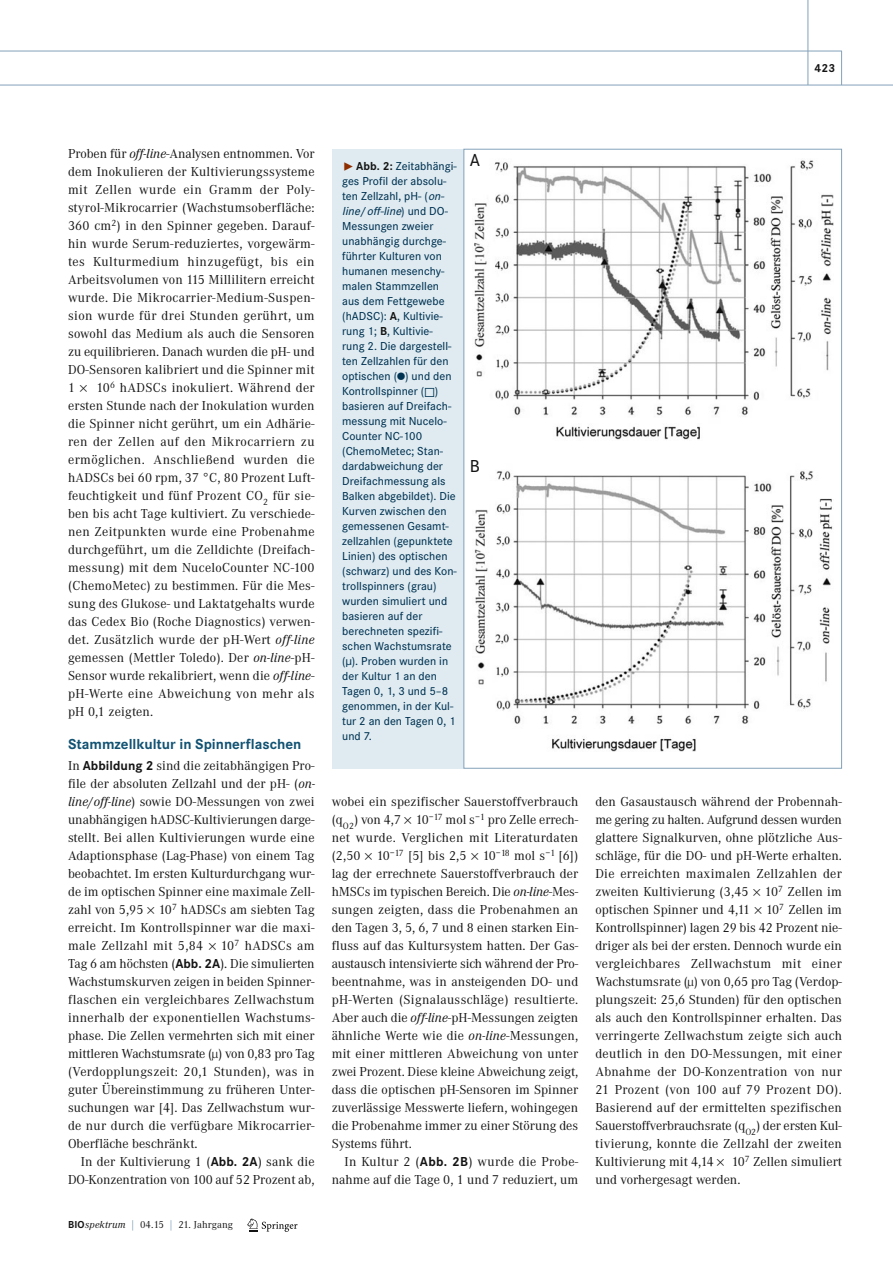
<style>
.page{position:relative;width:893px;height:1263px;background:#fff}
.page>*{position:absolute;margin:0;border:0;box-sizing:border-box;transform-origin:0 0}
.t1{font:500 18px "Corporate S";color:#131413}
.t2{font:700 15px "Corporate S";color:#115273}
.t3{font:13.5px/18px "Corporate A";letter-spacing:.005em;color:#131413;text-align:justify}
.t4{font:500 12px/15px "Corporate S";letter-spacing:.005em;color:#003252}
.t5{font:700 12px "Corporate S";color:#131413}
.t6{font:10.5px "Corporate A";letter-spacing:.015em;color:#131413}
.s1{font-style:italic}
.s2{font-family:"Corporate S";font-weight:700}
.s3{color:#658ba6}
.s4{font-family:"The Sans Expert";font-weight:400;color:#8d2d00}
.s5{font-weight:700;color:#131413}
</style>
<div class="page">
<hr style="left:0;top:85px;width:893px;height:1px;background:#84a2ba">
<hr style="left:0;top:51px;width:842px;height:1px;background:#84a2ba">
<hr style="left:841px;top:51px;width:1px;height:34px;background:#84a2ba">
<hr style="left:807px;top:0;width:1px;height:85px;background:#84a2ba">
<svg style="left:247px;top:1218px;width:51px;height:14px"></svg>
<div style="left:332px;top:149px;width:131px;height:620px;background:#dfebf1"></div>
<img style="left:474px;top:160px;width:359px;height:591px">
<p class="t5" style="left:814px;top:63px;width:22px">423</p>
<p class="t3" style="left:68px;top:146px;width:248px">Proben für <span class="s1">off-line</span>-Analysen entnommen. Vor dem Inokulieren der Kultivierungssysteme mit Zellen wurde ein Gramm der Poly - styrol-Mikrocarrier (Wachstumsoberfläche:<br>360 cm<sup>2</sup>) in den Spinner gegeben. Darauf&shy;hin wurde Serum-reduziertes, vorgewärm&shy;tes Kulturmedium hinzugefügt, bis ein Arbeitsvolumen von 115 Milli litern erreicht wurde. Die Mikrocarrier-Medium-Suspen&shy;sion wurde für drei Stunden gerührt, um sowohl das Medium als auch die Sensoren zu equilibrieren. Danach wurden die pH- und DO-Sensoren kalibriert und die Spinner mit 1</p>
<p class="t3" style="left:68px;top:380px;width:248px;text-indent:28px">10<sup>6</sup> hADSCs inokuliert. Während der ersten Stunde nach der Inokulation wurden die Spinner nicht gerührt, um ein Adhärie&shy;ren der Zellen auf den Mikrocarriern zu ermöglichen. Anschließend wurden die hADSCs bei 60 rpm, 37 °C, 80 Prozent Luft&shy;feuchtigkeit und fünf Prozent CO<sub>2</sub> für sie&shy;ben bis acht Tage kultiviert. Zu verschiede&shy;nen Zeitpunkten wurde eine Probenahme durchgeführt, um die Zelldichte (Dreifach&shy;messung) mit dem NuceloCounter NC-100 (ChemoMetec) zu bestimmen. Für die Mes&shy;sung des Glukose- und Laktatgehalts wurde das Cedex Bio (Roche Diagnostics) verwen&shy;det. Zusätzlich wurde der pH-Wert <span class="s1">off-line </span>gemessen (Mettler Toledo). Der <span class="s1">on-line</span>-pH-Sensor wurde rekalibriert, wenn die <span class="s1">off-line&shy;</span>pH-Werte eine Abweichung von mehr als pH 0,1 zeigten.</p>
<p class="t2" style="left:68px;top:738px;width:235px">Stammzellkultur in Spinnerflaschen</p>
<p class="t3" style="left:68px;top:758px;width:248px">In <span class="s2">Abbildung 2</span> sind die zeitabhängigen Pro&shy;file der absoluten Zellzahl und der pH- (<span class="s1">on&shy;line</span>/<span class="s1">off-line</span>) sowie DO-Messungen von zwei unabhängigen hADSC-Kultivierungen darge&shy;stellt. Bei allen Kultivierungen wurde eine Adaptionsphase (Lag-Phase) von einem Tag beobachtet. Im ersten Kulturdurchgang wur&shy;de im optischen Spinner eine maximale Zell&shy;zahl von 5,95 10<sup>7</sup> hADSCs am siebten Tag erreicht. Im Kontrollspinner war die maxi&shy;male Zellzahl mit 5,84</p>
<p class="t3" style="left:68px;top:938px;width:248px;text-indent:153px">10<sup>7</sup> hADSCs am Tag 6 am höchsten (<span class="s2">Abb. 2A</span>). Die simulierten Wachstumskurven zeigen in beiden Spinner&shy;flaschen ein vergleichbares Zellwachstum innerhalb der exponentiellen Wachstums&shy;phase. Die Zellen vermehrten sich mit einer mittleren Wachstumsrate (μ) von 0,83 pro Tag (Verdopplungszeit: 20,1 Stunden), was in guter Übereinstimmung zu früheren Unter&shy;suchungen war [4]. Das Zellwachstum wur&shy;de nur durch die verfügbare Mikrocarrier-Oberfläche beschränkt.</p>
<p class="t3" style="left:68px;top:1154px;width:248px;text-align:right">In der Kultivierung 1 (<span class="s2">Abb. 2A</span>) sank die<br>DO-Konzentration von 100 auf 52 Prozent ab,</p>
<p class="t6" style="left:68px;top:1221px;width:167px"><span class="s2">BIO</span><span class="s1">spektrum</span> <span class="s3">|</span> 04.15 <span class="s3">|</span> 21. Jahrgang</p>
<p class="t4" style="left:342px;top:160px;width:116px"><span class="s4">˘</span> <span class="s5">Abb. 2:</span> Zeitabhängi&shy;ges Profil der absolu&shy;ten Zellzahl, pH- (<span class="s1">on&shy;line</span>/ <span class="s1">off-line</span>) u n d D O -<br>Messungen zweier unabhängig durchge&shy;führter Kulturen von humanen mesenchy&shy;malen Stammzellen aus dem Fettgewebe (hADSC): <span class="s5">A</span>, Kultivie&shy;rung 1; <span class="s5">B</span>, Kultivie&shy;rung 2. Die dargestell&shy;ten Zellzahlen für den optischen ( ) und den<br>Kontrollspinner (✓) basieren auf Dreifach&shy;messung mit Nucelo-<br>Counter NC-100 (ChemoMetec; Stan&shy;dardabweichung der<br>Dreifachmessung als<br>Balken abgebildet). Die<br>Kurven zwischen den gemessenen Gesamt&shy;zellzahlen (gepunktete<br>Linien) des optischen (schwarz) und des Kon&shy;trollspinners (grau) wurden simuliert und basieren auf der berechneten spezifi&shy;schen Wachstumsrate (μ). Proben wurden in der Kultur 1 an den<br>Tagen 0, 1, 3 und 5–8 genommen, in der Kul&shy;tur 2 an den Tagen 0, 1 und 7.</p>
<h1 class="t1" style="left:470px;top:154px;width:12px">A</h1>
<h1 class="t1" style="left:470px;top:460px;width:12px">B</h1>
<p class="t3" style="left:332px;top:794px;width:248px">wobei ein spezifischer Sauerstoffverbrauch (q<sub>O2</sub>) von 4,7 10<sup>–17</sup> mol s<sup>–1</sup> pro Zelle errech&shy;net wurde. Verglichen mit Literaturdaten (2,50 10<sup>–17</sup> [5] bis 2,5 10<sup>–18</sup> mol s<sup>–1</sup> [6]) lag der errechnete Sauerstoffverbrauch der hMSCs im typischen Bereich. Die <span class="s1">on-line</span>-Mes&shy;sungen zeigten, dass die Probenahmen an den Tagen 3, 5, 6, 7 und 8 einen starken Ein&shy;fluss auf das Kultursystem hatten. Der Gas&shy;austausch intensivierte sich während der Pro&shy;beentnahme, was in ansteigenden DO- und pH-Werten (Signalausschläge) resultierte.<br>Aber auch die <span class="s1">off-line</span>-pH-Messungen zeigten ähnliche Werte wie die <span class="s1">on-line</span>-Messungen, mit einer mittleren Abweichung von unter zwei Prozent. Diese kleine Abweichung zeigt, dass die optischen pH-Sensoren im Spinner zuverlässige Messwerte liefern, wohingegen die Probenahme immer zu einer Störung des Systems führt.</p>
<p class="t3" style="left:332px;top:1154px;width:248px;text-align:right">In Kultur 2 (<span class="s2">Abb. 2B</span>) wurde die Probe&shy;nahme auf die Tage 0, 1 und 7 reduziert, um</p>
<p class="t3" style="left:595px;top:794px;width:248px">den Gasaustausch während der Probennah&shy;me gering zu halten. Aufgrund dessen wurden glattere Signalkurven, ohne plötzliche Aus&shy;schläge, für die DO- und pH-Werte erhalten.<br>Die erreichten maximalen Zellzahlen der zweiten Kultivierung (3,45 10<sup>7</sup> Zellen im optischen Spinner und 4,11 10<sup>7</sup> Zellen im Kontrollspinner) lagen 29 bis 42 Prozent nie&shy;driger als bei der ersten. Dennoch wurde ein vergleichbares Zellwachstum mit einer Wachstumsrate (μ) von 0,65 pro Tag (Verdop&shy;plungszeit: 25,6 Stunden) für den optischen als auch den Kontrollspinner erhalten. Das verringerte Zellwachstum zeigte sich auch deutlich in den DO-Messungen, mit einer Abnahme der DO-Konzentration von nur 21 Prozent (von 100 auf 79 Prozent DO).<br>Basierend auf der ermittelten spezifischen Sauerstoffverbrauchsrate (q<sub>O2</sub>) der ersten Kul&shy;tivierung, konnte die Zellzahl der zweiten Kultivierung mit 4,14</p>
<p class="t3" style="left:595px;top:1154px;width:248px;text-indent:137px">10<sup>7</sup> Zellen simuliert und vorhergesagt werden.</p>
</div>
